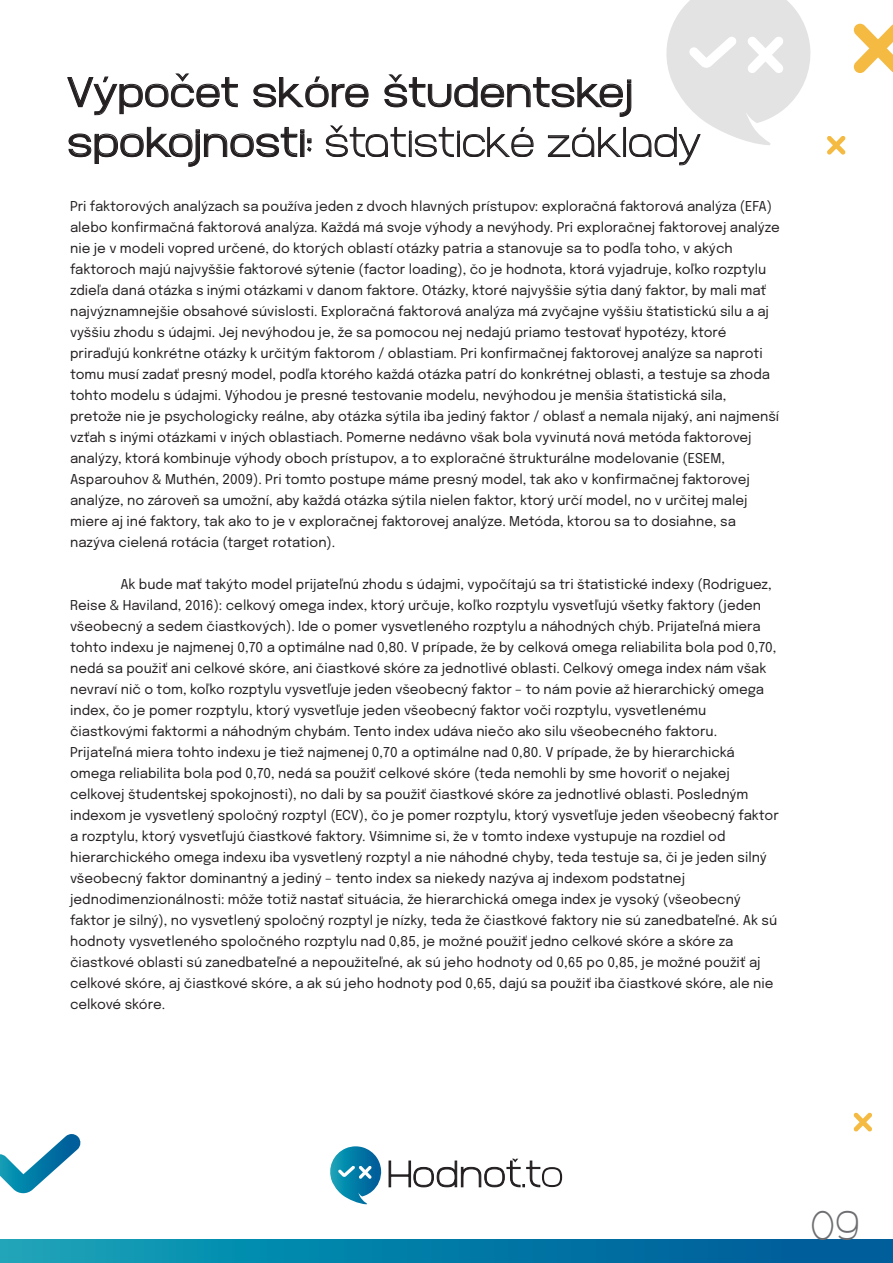
<style>
.page{position:relative;width:893px;height:1263px;background:#fff}
.page>*{position:absolute;margin:0;border:0;box-sizing:border-box;transform-origin:0 0}
.t1{font:41.55px/49.8px "Abro Sans";color:#231f20}
.t2{font:100 41.55px "Abro Sans";color:#6d6e71}
.t3{font:13.5px/21px "Epilogue";color:#231f20}
.s1{font-weight:100}
</style>
<div class="page">
<svg style="left:0;top:1134px;width:81px;height:59px"></svg>
<svg style="left:853px;top:23px;width:40px;height:50px"></svg>
<svg style="left:827px;top:136px;width:19px;height:19px"></svg>
<svg style="left:388px;top:1159px;width:174px;height:28px"></svg>
<svg style="left:330px;top:1146px;width:52px;height:58px"></svg>
<svg style="left:0;top:1240px;width:893px;height:23px;background:#057ca7"></svg>
<svg style="left:853px;top:1112px;width:19px;height:19px"></svg>
<svg style="left:67px;top:0;width:744px;height:167px"></svg>
<h1 class="t1" style="left:67px;top:67px;width:635px">Výpočet skóre študentskej spokojnosti: <span class="s1">štatistické základy</span></h1>
<p class="t3" style="left:70px;top:195px;width:711px">Pri faktorových analýzach sa používa jeden z dvoch hlavných prístupov: exploračná faktorová analýza (EFA) alebo konfirmačná faktorová analýza. Každá má svoje výhody a nevýhody. Pri exploračnej faktorovej analýze nie je v modeli vopred určené, do ktorých oblastí otázky patria a stanovuje sa to podľa toho, v akých faktoroch majú najvyššie faktorové sýtenie (factor loading), čo je hodnota, ktorá vyjadruje, koľko rozptylu zdieľa daná otázka s inými otázkami v danom faktore. Otázky, ktoré najvyššie sýtia daný faktor, by mali mať najvýznamnejšie obsahové súvislosti. Exploračná faktorová analýza má zvyčajne vyššiu štatistickú silu a aj vyššiu zhodu s údajmi. Jej nevýhodou je, že sa pomocou nej nedajú priamo testovať hypotézy, ktoré priraďujú konkrétne otázky k určitým faktorom / oblastiam. Pri konfirmačnej faktorovej analýze sa naproti tomu musí zadať presný model, podľa ktorého každá otázka patrí do konkrétnej oblasti, a testuje sa zhoda tohto modelu s údajmi. Výhodou je presné testovanie modelu, nevýhodou je menšia štatistická sila, pretože nie je psychologicky reálne, aby otázka sýtila iba jediný faktor / oblasť a nemala nijaký, ani najmenší vzťah s inými otázkami v iných oblastiach. Pomerne nedávno však bola vyvinutá nová metóda faktorovej analýzy, ktorá kombinuje výhody oboch prístupov, a to exploračné štrukturálne modelovanie (ESEM, Asparouhov &amp; Muthén, 2009). Pri tomto postupe máme presný model, tak ako v konfirmačnej faktorovej analýze, no zároveň sa umožní, aby každá otázka sýtila nielen faktor, ktorý určí model, no v určitej malej miere aj iné faktory, tak ako to je v exploračnej faktorovej analýze. Metóda, ktorou sa to dosiahne, sa nazýva cielená rotácia (target rotation).</p>
<p class="t3" style="left:70px;top:573px;width:710px;text-indent:50px">Ak bude mať takýto model prijateľnú zhodu s údajmi, vypočítajú sa tri štatistické indexy (Rodriguez, Reise &amp; Haviland, 2016): celkový omega index, ktorý určuje, koľko rozptylu vysvetľujú všetky faktory (jeden všeobecný a sedem čiastkových). Ide o pomer vysvetleného rozptylu a náhodných chýb. Prijateľná miera tohto indexu je najmenej 0,70 a optimálne nad 0,80. V prípade, že by celková omega reliabilita bola pod 0,70, nedá sa použiť ani celkové skóre, ani čiastkové skóre za jednotlivé oblasti. Celkový omega index nám však nevraví nič o tom, koľko rozptylu vysvetľuje jeden všeobecný faktor – to nám povie až hierarchický omega index, čo je pomer rozptylu, ktorý vysvetľuje jeden všeobecný faktor voči rozptylu, vysvetlenému čiastkovými faktormi a náhodným chybám. Tento index udáva niečo ako silu všeobecného faktoru.<br>Prijateľná miera tohto indexu je tiež najmenej 0,70 a optimálne nad 0,80. V prípade, že by hierarchická omega reliabilita bola pod 0,70, nedá sa použiť celkové skóre (teda nemohli by sme hovoriť o nejakej celkovej študentskej spokojnosti), no dali by sa použiť čiastkové skóre za jednotlivé oblasti. Posledným indexom je vysvetlený spoločný rozptyl (ECV), čo je pomer rozptylu, ktorý vysvetľuje jeden všeobecný faktor a rozptylu, ktorý vysvetľujú čiastkové faktory. Všimnime si, že v tomto indexe vystupuje na rozdiel od hierarchického omega indexu iba vysvetlený rozptyl a nie náhodné chyby, teda testuje sa, či je jeden silný všeobecný faktor dominantný a jediný – tento index sa niekedy nazýva aj indexom podstatnej jednodimenzionálnosti: môže totiž nastať situácia, že hierarchická omega index je vysoký (všeobecný faktor je silný), no vysvetlený spoločný rozptyl je nízky, teda že čiastkové faktory nie sú zanedbateľné. Ak sú hodnoty vysvetleného spoločného rozptylu nad 0,85, je možné použiť jedno celkové skóre a skóre za čiastkové oblasti sú zanedbateľné a nepoužiteľné, ak sú jeho hodnoty od 0,65 po 0,85, je možné použiť aj celkové skóre, aj čiastkové skóre, a ak sú jeho hodnoty pod 0,65, dajú sa použiť iba čiastkové skóre, ale nie celkové skóre.</p>
<h1 class="t2" style="left:810px;top:1200px;width:51px">09</h1>
</div>
